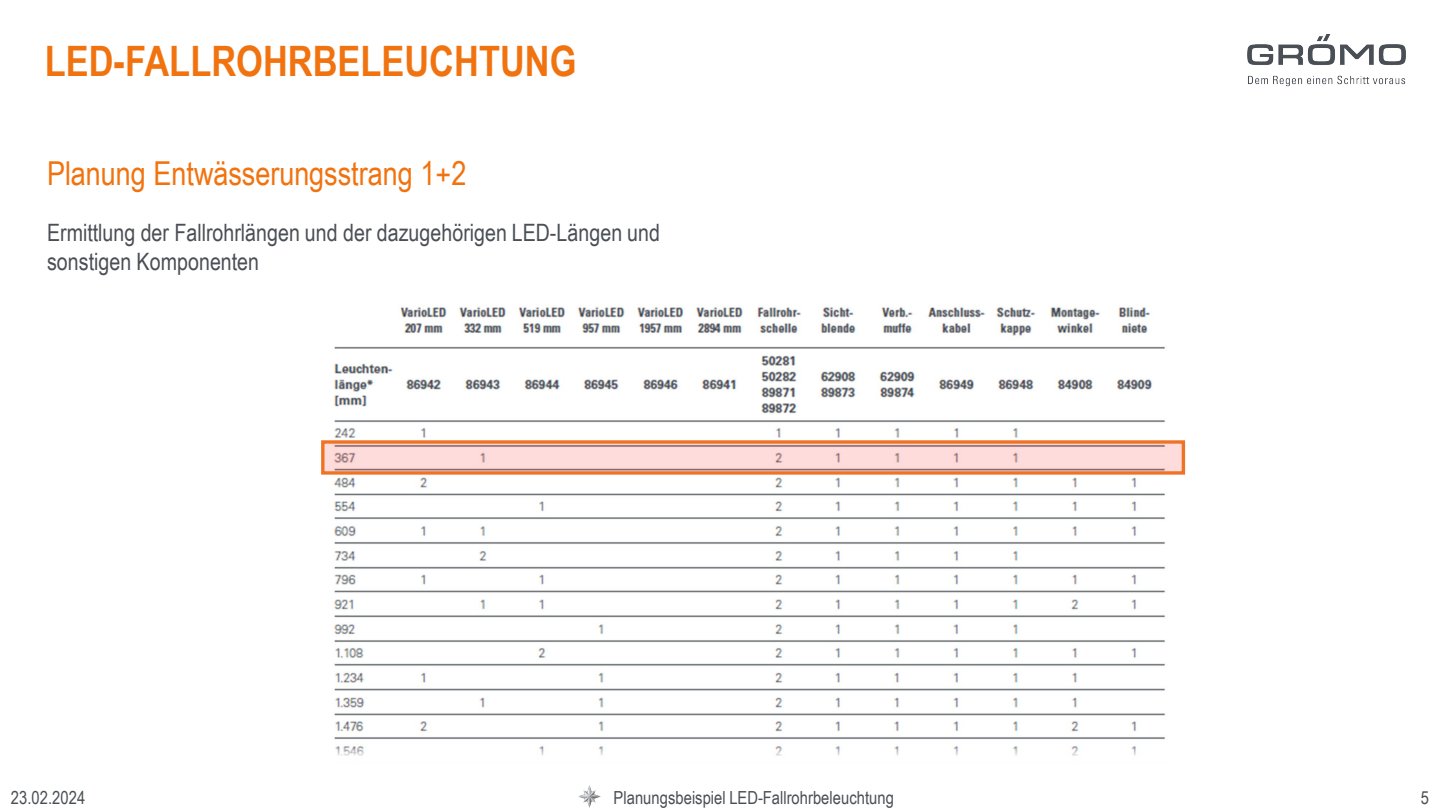
<style>
.page{position:relative;width:1440px;height:810px;background:#fff}
.page>*{position:absolute;margin:0;border:0;box-sizing:border-box;transform-origin:0 0}
.t1{font:700 42px "Arial Narrow";color:#f1730f}
.t2{font:33px "Arial Narrow";color:#f1730f}
.t3{font:24px/28.8px "Arial Narrow";letter-spacing:.005em;color:#4a4f55}
.t4{font:18px "Arial Narrow";letter-spacing:.005em;color:#494f54}
</style>
<div class="page">
<img style="left:578px;top:785px;width:23px;height:23px">
<img style="left:1247px;top:34px;width:159px;height:53px">
<img style="left:334px;top:305px;width:852px;height:451px">
<div style="left:323px;top:442px;width:860px;height:31px;background:#f00;opacity:.14"></div>
<div style="left:321px;top:440px;width:864px;height:35px;border:3px solid #ef7324"></div>
<p class="t1" style="left:45px;top:30px;width:533px">LED-FALLROHRBELEUCHTUNG</p>
<p class="t2" style="left:47px;top:149px;width:421px">Planung Entwässerungsstrang 1+2</p>
<p class="t3" style="left:47px;top:217px;width:615px">Ermittlung der Fallrohrlängen und der dazugehörigen LED-Längen und sonstigen Komponenten</p>
<p class="t4" style="left:11px;top:785px;width:76px">23.02.2024</p>
<p class="t4" style="left:614px;top:785px;width:282px">Planungsbeispiel LED-Fallrohrbeleuchtung</p>
<p class="t4" style="left:1421px;top:785px;width:10px">5</p>
</div>
